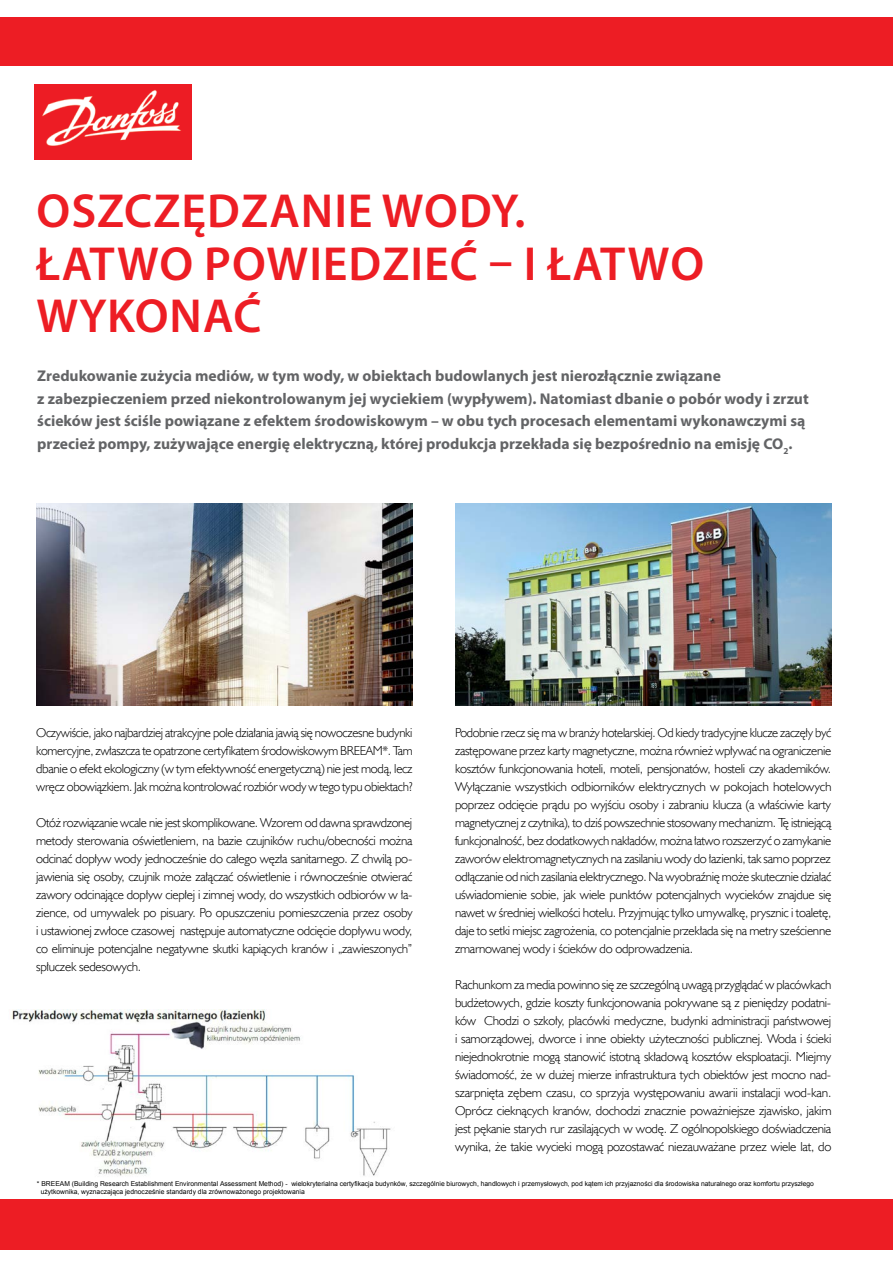
<style>
.page{position:relative;width:893px;height:1263px;background:#fff}
.page>*{position:absolute;margin:0;border:0;box-sizing:border-box;transform-origin:0 0}
.t1{font:600 48px/52.5px "Myriad Pro";letter-spacing:.02em;color:#ed1d24}
.t2{font:700 15.6px/22.5px "Myriad Pro";color:#636466}
.t3{font:13.05px/18px "Humanst 521 Lt EU";letter-spacing:-.02em;color:#000;text-align:justify}
.t4{font:6.75px/8.1px "Arial";color:#000}
</style>
<div class="page">
<div style="left:0;top:17px;width:893px;height:49px;background:#ed1d24"></div>
<div style="left:0;top:1199px;width:893px;height:51px;background:#ed1d24"></div>
<img style="left:34px;top:85px;width:158px;height:74px">
<img style="left:36px;top:503px;width:376px;height:203px">
<img style="left:455px;top:503px;width:376px;height:203px">
<img style="left:11px;top:1009px;width:380px;height:167px">
<p class="t1" style="left:37px;top:184px;width:669px">OSZCZĘDZANIE WODY.<br>ŁATWO POWIEDZIEĆ – I ŁATWO<br>WYKONAĆ</p>
<p class="t2" style="left:37px;top:364px;width:773px">Zredukowanie zużycia mediów, w tym wody, w obiektach budowlanych jest nierozłącznie związane<br>z zabezpieczeniem przed niekontrolowanym jej wyciekiem (wypływem). Natomiast dbanie o pobór wody i zrzut ścieków jest ściśle powiązane z efektem środowiskowym – w obu tych procesach elementami wykonawczymi są przecież pompy, zużywające energię elektryczną, której produkcja przekłada się bezpośrednio na emisję CO<sub>2</sub>.</p>
<p class="t3" style="left:36px;top:723px;width:378px">Oczywiście, jako najbardziej atrakcyjne pole działania jawią się nowoczesne budynki komercyjne, zwłaszcza te opatrzone certyfikatem środowiskowym BREEAM*. Tam dbanie o efekt ekologiczny (w tym efektywność energetyczną) nie jest modą, lecz wręcz obowiązkiem. Jak można kontrolować rozbiór wody w tego typu obiektach?</p>
<p class="t3" style="left:36px;top:813px;width:378px">Otóż rozwiązanie wcale nie jest skomplikowane. Wzorem od dawna sprawdzonej metody sterowania oświetleniem, na bazie czujników ruchu/obecności można odcinać dopływ wody jednocześnie do całego węzła sanitarnego. Z chwilą po&shy;jawienia się osoby, czujnik może załączać oświetlenie i równocześnie otwierać zawory odcinające dopływ ciepłej i zimnej wody, do wszystkich odbiorów w ła&shy;zience, od umywalek po pisuary. Po opuszczeniu pomieszczenia przez osoby i ustawionej zwłoce czasowej następuje automatyczne odcięcie dopływu wody, co eliminuje potencjalne negatywne skutki kapiących kranów i „zawieszonych” spłuczek sedesowych.</p>
<p class="t3" style="left:455px;top:723px;width:378px">Podobnie rzecz się ma w branży hotelarskiej. Od kiedy tradycyjne klucze zaczęły być zastępowane przez karty magnetyczne, można również wpływać na ograniczenie kosztów funkcjonowania hoteli, moteli, pensjonatów, hosteli czy akademików.<br>Wyłączanie wszystkich odbiorników elektrycznych w pokojach hotelowych poprzez odcięcie prądu po wyjściu osoby i zabraniu klucza (a właściwie karty magnetycznej z czytnika), to dziś powszechnie stosowany mechanizm. Tę istniejącą funkcjonalność, bez dodatkowych nakładów, można łatwo rozszerzyć o zamykanie zaworów elektromagnetycznych na zasilaniu wody do łazienki, tak samo poprzez odłączanie od nich zasilania elektrycznego. Na wyobraźnię może skutecznie działać uświadomienie sobie, jak wiele punktów potencjalnych wycieków znajdue się nawet w średniej wielkości hotelu. Przyjmując tylko umywalkę, prysznic i toaletę, daje to setki miejsc zagrożenia, co potencjalnie przekłada się na metry sześcienne zmarnowanej wody i ścieków do odprowadzenia.</p>
<p class="t3" style="left:455px;top:975px;width:378px">Rachunkom za media powinno się ze szczególną uwagą przyglądać w placówkach budżetowych, gdzie koszty funkcjonowania pokrywane są z pieniędzy podatni&shy;ków Chodzi o szkoły, placówki medyczne, budynki administracji państwowej i samorządowej, dworce i inne obiekty użyteczności publicznej. Woda i ścieki niejednokrotnie mogą stanowić istotną składową kosztów eksploatacji. Miejmy świadomość, że w dużej mierze infrastruktura tych obiektów jest mocno nad&shy;szarpnięta zębem czasu, co sprzyja występowaniu awarii instalacji wod-kan.<br>Oprócz cieknących kranów, dochodzi znacznie poważniejsze zjawisko, jakim jest pękanie starych rur zasilających w wodę. Z ogólnopolskiego doświadczenia wynika, że takie wycieki mogą pozostawać niezauważane przez wiele lat, do</p>
<p class="t4" style="left:41px;top:1180px;width:775px;text-indent:-4px">* BREEAM (Building Research Establishment Environmental Assessment Method) - wielokryterialna certyfikacja budynków, szczególnie biurowych, handlowych i przemysłowych, pod kątem ich przyjazności dla środowiska naturalnego oraz komfortu przyszłego użytkownika, wyznaczająca jednocześnie standardy dla zrównoważonego projektowania</p>
</div>
